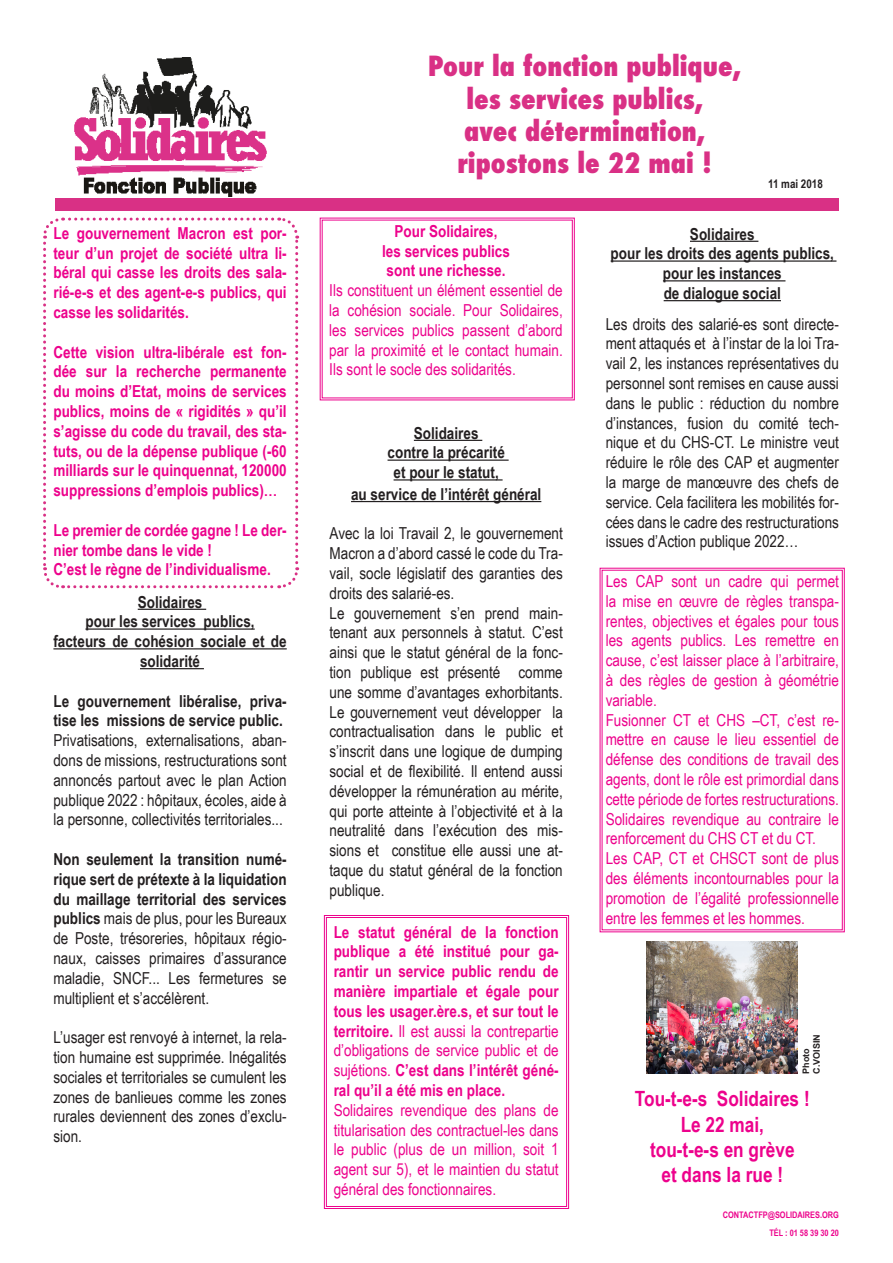
<style>
.page{position:relative;width:893px;height:1263px;background:#fff}
.page>*{position:absolute;margin:0;border:0;box-sizing:border-box;transform-origin:0 0}
.t1{font:800 condensed 27px "Futura";color:#d93085}
.t2{font:700 21px "Arial Narrow";color:#ed028c}
.t3{font:16.5px/19.8px "Arial Narrow";color:#231f20;text-align:justify}
.t4{font:16.5px/19.8px "Arial Narrow";color:#ed028c;text-align:justify}
.t5{font:700 16.5px/19.8px "Arial Narrow";color:#ed028c;text-align:justify}
.t6{font:700 16.5px/19.8px "Arial Narrow";color:#231f20;text-align:center}
.t7{font:700 12px "Arial Narrow";color:#231f20}
.t8{font:700 9px "Arial Narrow";color:#ed028c}
.t9{font:700 9px/10.8px "Arial";color:#231f20}
.s1{font-weight:700}
.s2{font-weight:400}
</style>
<div class="page">
<img style="left:74px;top:58px;width:193px;height:139px">
<div style="left:56px;top:199px;width:783px;height:12px;background:#d93085"></div>
<svg style="left:43px;top:217px;width:257px;height:372px"></svg>
<hr style="left:414px;top:440px;width:68px;height:1px;background:#231f20">
<hr style="left:388px;top:459px;width:121px;height:2px;background:#231f20">
<hr style="left:394px;top:479px;width:109px;height:1px;background:#231f20">
<hr style="left:351px;top:501px;width:190px;height:1px;background:#231f20">
<hr style="left:690px;top:241px;width:68px;height:1px;background:#231f20">
<hr style="left:611px;top:260px;width:225px;height:2px;background:#231f20">
<hr style="left:663px;top:280px;width:122px;height:1px;background:#231f20">
<hr style="left:664px;top:300px;width:117px;height:1px;background:#231f20">
<hr style="left:138px;top:609px;width:68px;height:1px;background:#231f20">
<hr style="left:85px;top:628px;width:170px;height:2px;background:#231f20">
<hr style="left:53px;top:648px;width:234px;height:1px;background:#231f20">
<hr style="left:140px;top:668px;width:64px;height:1px;background:#231f20">
<svg style="left:319px;top:217px;width:256px;height:184px"></svg>
<svg style="left:599px;top:567px;width:246px;height:366px"></svg>
<div style="left:602px;top:570px;width:241px;height:360px;border:1px solid #ed028c"></div>
<svg style="left:323px;top:915px;width:247px;height:294px"></svg>
<div style="left:326px;top:917px;width:241px;height:290px;border:1px solid #ed028c"></div>
<img style="left:647px;top:942px;width:151px;height:132px">
<p class="t5" style="left:53px;top:222px;width:235px">Le gouvernement Macron est por&shy;teur d’un projet de société ultra li&shy;béral qui casse les droits des sala&shy;rié-e-s et des agent-e-s publics, qui casse les solidarités.</p>
<p class="t5" style="left:53px;top:341px;width:235px">Cette vision ultra-libérale est fon&shy;dée sur la recherche permanente du moins d’Etat, moins de services publics, moins de « rigidités » qu’il s’agisse du code du travail, des sta&shy;tuts, ou de la dépense publique (-60 milliards sur le quinquennat, 120000 suppressions d’emplois publics)…</p>
<p class="t5" style="left:53px;top:519px;width:235px">Le premier de cordée gagne ! Le der&shy;nier tombe dans le vide !</p>
<p class="t5" style="left:53px;top:559px;width:219px">C’est le règne de l’individualisme.</p>
<p class="t6" style="left:138px;top:591px;width:66px">Solidaires</p>
<p class="t6" style="left:85px;top:611px;width:171px">pour les services publics,</p>
<p class="t6" style="left:53px;top:631px;width:235px">facteurs de cohésion sociale et de solidarité</p>
<p class="t6" style="left:53px;top:690px;width:235px;text-align:left">Le gouvernement libéralise, priva&shy;tise les missions de service public.</p>
<p class="t3" style="left:53px;top:730px;width:235px">Privatisations, externalisations, aban&shy;dons de missions, restructurations sont annoncés partout avec le plan Action publique 2022 : hôpitaux, écoles, aide à la personne, collectivités territoriales...</p>
<p class="t3" style="left:53px;top:849px;width:235px"><span class="s1">Non seulement la transition numé&shy;rique sert de prétexte à la liquidation du maillage territorial des services publics</span> mais de plus, pour les Bureaux de Poste, trésoreries, hôpitaux régio&shy;naux, caisses primaires d’assurance maladie, SNCF... Les fermetures se multiplient et s’accélèrent.</p>
<p class="t3" style="left:53px;top:1027px;width:235px">L’usager est renvoyé à internet, la rela&shy;tion humaine est supprimée. Inégalités sociales et territoriales se cumulent les zones de banlieues comme les zones rurales deviennent des zones d’exclu&shy;sion.</p>
<p class="t1" style="left:428px;top:48px;width:314px">Pour la fonction publique,</p>
<p class="t1" style="left:466px;top:80px;width:238px">les services publics,</p>
<p class="t1" style="left:464px;top:113px;width:242px">avec détermination,</p>
<p class="t1" style="left:457px;top:145px;width:256px">ripostons le 22 mai !</p>
<p class="t7" style="left:768px;top:175px;width:56px">11 mai 2018</p>
<p class="t5" style="left:395px;top:220px;width:105px">Pour Solidaires,</p>
<p class="t5" style="left:382px;top:240px;width:129px">les services publics</p>
<p class="t5" style="left:387px;top:260px;width:120px">sont une richesse.</p>
<p class="t4" style="left:329px;top:280px;width:235px">Ils constituent un élément essentiel de la cohésion sociale. Pour Solidaires, les services publics passent d’abord par la proximité et le contact humain.<br>Ils sont le socle des solidarités.</p>
<p class="t6" style="left:414px;top:422px;width:66px">Solidaires</p>
<p class="t6" style="left:388px;top:442px;width:119px">contre la précarité</p>
<p class="t6" style="left:394px;top:462px;width:107px">et pour le statut,</p>
<p class="t6" style="left:351px;top:483px;width:192px">au service de l’intérêt général</p>
<p class="t3" style="left:330px;top:523px;width:235px">Avec la loi Travail 2, le gouvernement Macron a d’abord cassé le code du Tra&shy;vail, socle législatif des garanties des droits des salarié-es.</p>
<p class="t3" style="left:330px;top:602px;width:235px">Le gouvernement s’en prend main&shy;tenant aux personnels à statut. C’est ainsi que le statut général de la fonc&shy;tion publique est présenté comme une somme d’avantages exhorbitants.<br>Le gouvernement veut développer la contractualisation dans le public et s’inscrit dans une logique de dumping social et de flexibilité. Il entend aussi développer la rémunération au mérite, qui porte atteinte à l’objectivité et à la neutralité dans l’exécution des mis&shy;sions et constitue elle aussi une at&shy;taque du statut général de la fonction publique.</p>
<p class="t5" style="left:334px;top:921px;width:227px">Le statut général de la fonction publique a été institué pour ga&shy;rantir un service public rendu de manière impartiale et égale pour tous les usager.ère.s, et sur tout le territoire. <span class="s2">Il est aussi la contrepartie d’obligations de service public et de sujétions.</span> C’est dans l’intérêt géné&shy;ral qu’il a été mis en place.</p>
<p class="t4" style="left:334px;top:1099px;width:226px">Solidaires revendique des plans de titularisation des contractuel-les dans le public (plus de un million, soit 1 agent sur 5), et le maintien du statut général des fonctionnaires.</p>
<p class="t6" style="left:690px;top:223px;width:66px">Solidaires</p>
<p class="t6" style="left:611px;top:243px;width:225px">pour les droits des agents publics,</p>
<p class="t6" style="left:663px;top:263px;width:120px">pour les instances</p>
<p class="t6" style="left:664px;top:282px;width:119px">de dialogue social</p>
<p class="t3" style="left:606px;top:313px;width:235px">Les droits des salarié-es sont directe&shy;ment attaqués et à l’instar de la loi Tra&shy;vail 2, les instances représentatives du personnel sont remises en cause aussi dans le public : réduction du nombre d’instances, fusion du comité tech&shy;nique et du CHS-CT. Le ministre veut réduire le rôle des CAP et augmenter la marge de manœuvre des chefs de service. Cela facilitera les mobilités for&shy;cées dans le cadre des restructurations issues d’Action publique 2022…</p>
<p class="t4" style="left:606px;top:571px;width:235px">Les CAP sont un cadre qui permet la mise en œuvre de règles transpa&shy;rentes, objectives et égales pour tous les agents publics. Les remettre en cause, c’est laisser place à l’arbitraire, à des règles de gestion à géométrie variable.</p>
<p class="t4" style="left:606px;top:709px;width:235px">Fusionner CT et CHS –CT, c’est re&shy;mettre en cause le lieu essentiel de défense des conditions de travail des agents, dont le rôle est primordial dans cette période de fortes restructurations.<br>Solidaires revendique au contraire le renforcement du CHS CT et du CT.</p>
<p class="t4" style="left:606px;top:848px;width:235px">Les CAP, CT et CHSCT sont de plus des éléments incontournables pour la promotion de l’égalité professionnelle entre les femmes et les hommes.</p>
<p class="t9" style="left:801px;top:1074px;width:41px;rotate:-90deg">Photo<br>C.VOISIN</p>
<p class="t2" style="left:635px;top:1083px;width:176px">Tou-t-e-s Solidaires !</p>
<p class="t2" style="left:681px;top:1108px;width:85px">Le 22 mai,</p>
<p class="t2" style="left:650px;top:1133px;width:146px">tou-t-e-s en grève</p>
<p class="t2" style="left:661px;top:1159px;width:123px">et dans la rue !</p>
<p class="t8" style="left:723px;top:1208px;width:118px">CONTACTFP@SOLIDAIRES.ORG</p>
<p class="t8" style="left:769px;top:1226px;width:71px">TÉL : 01 58 39 30 20</p>
</div>
